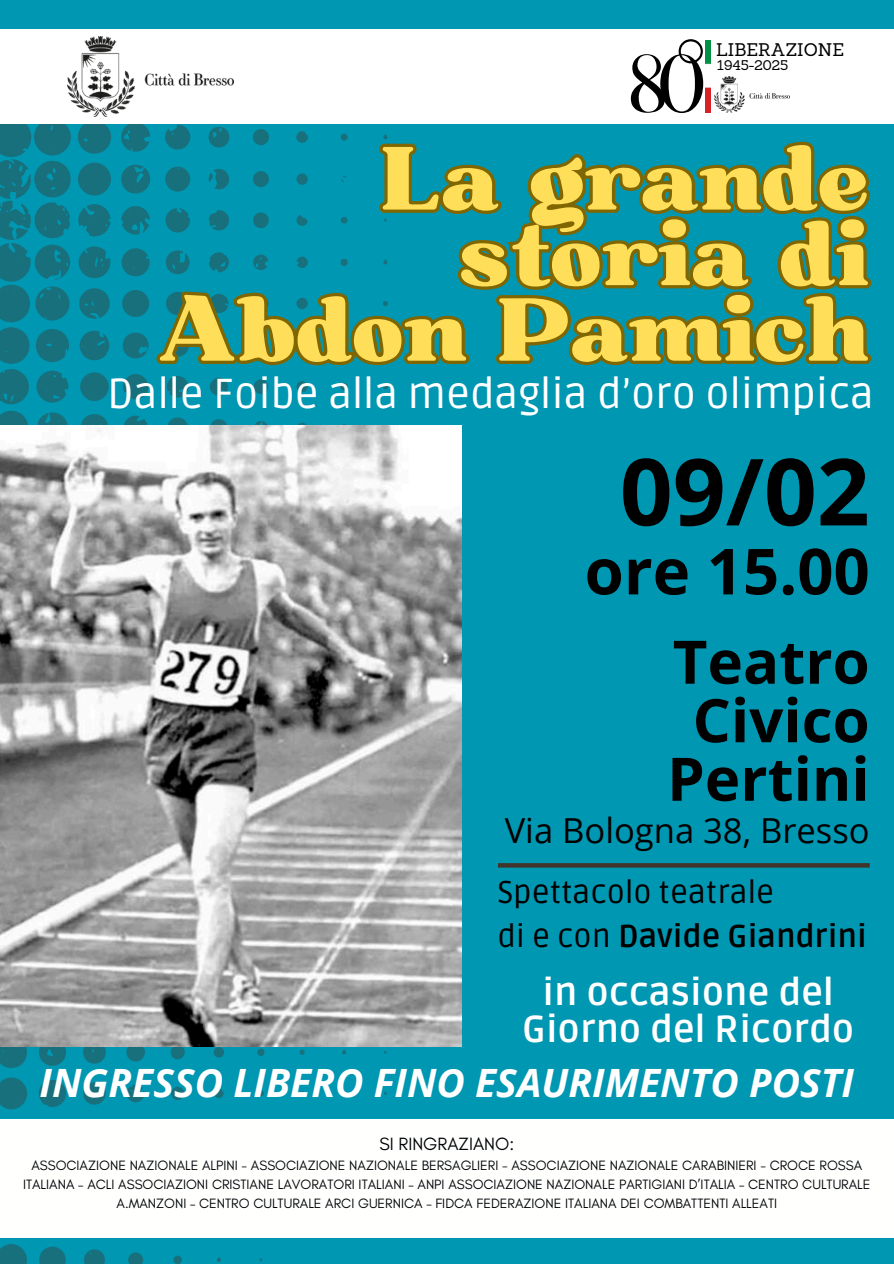
<style>
.page{position:relative;width:894px;height:1264px;background:#fff}
.page>*{position:absolute;margin:0;border:0;box-sizing:border-box;transform-origin:0 0}
.t1{font:700 92.7px "Open Sans";color:#000}
.t2{font:86.25px/75.6px "Bugaki";color:#ffde59;text-align:right}
.t3{font:77.85px "Maharlika";color:#000}
.t4{font:700 63.45px "Open Sans";color:#000}
.t5{font:700 60px/58.5px "Open Sans";color:#000;text-align:center}
.t6{font:42px "Ruda";color:#fff}
.t7{font:italic 700 39px "Open Sans";color:#fff}
.t8{font:700 37.5px/37.2px "Ruda";color:#fff;text-align:center}
.t9{font:34.5px "Open Sans";color:#000}
.t10{font:700 31.5px "Ruda";color:#000}
.t11{font:31.5px "Ruda";color:#000}
.t12{font:18.15px "Glacial Indifference";color:#000407}
.t13{font:17.85px "Sanchez";color:#000}
.t14{font:13.8px/19.2px "Glacial Indifference";color:#000407;text-align:center}
.t15{font:13.65px "Sanchez";color:#000}
.s1{font-weight:400}
</style>
<div class="page">
<div style="left:0;top:0;width:893px;height:1263px;background:#0097b2"></div>
<svg style="left:0;top:123px;width:388px;height:1140px"></svg>
<svg style="left:498px;top:863px;width:371px;height:4px"></svg>
<svg style="left:374px;top:138px;width:496px;height:102px"></svg>
<svg style="left:453px;top:211px;width:418px;height:75px"></svg>
<svg style="left:154px;top:286px;width:717px;height:84px"></svg>
<div style="left:0;top:29px;width:893px;height:94px;background:#fff"></div>
<img style="left:68px;top:36px;width:165px;height:80px">
<img style="left:705px;top:40px;width:5px;height:73px">
<img style="left:714px;top:76px;width:75px;height:36px">
<img style="left:0;top:426px;width:461px;height:620px">
<div style="left:0;top:1119px;width:893px;height:118px;background:#fffffe"></div>
<p class="t3" style="left:674px;top:37px;width:33px">°</p>
<p class="t3" style="left:627px;top:52px;width:80px">80</p>
<p class="t13" style="left:715px;top:38px;width:129px">LIBERAZIONE</p>
<p class="t15" style="left:717px;top:56px;width:72px">1945-2025</p>
<p class="t2" style="left:158px;top:145px;width:712px">La grande storia di<br>Abdon Pamich</p>
<p class="t6" style="left:107px;top:369px;width:768px">Dalle Foibe alla medaglia d’oro olimpica</p>
<p class="t1" style="left:619px;top:426px;width:251px">09/02</p>
<p class="t4" style="left:584px;top:526px;width:286px">ore 15.00</p>
<h1 class="t5" style="left:667px;top:631px;width:204px">Teatro<br>Civico<br>Pertini</h1>
<h4 class="t9" style="left:504px;top:806px;width:366px">Via Bologna 38, Bresso</h4>
<p class="t11" style="left:497px;top:873px;width:278px">Spettacolo teatrale</p>
<p class="t10" style="left:497px;top:917px;width:371px"><span class="s1">di e con</span> Davide Giandrini</p>
<h2 class="t8" style="left:522px;top:974px;width:333px">in occasione del<br>Giorno del Ricordo</h2>
<h2 class="t7" style="left:39px;top:1055px;width:815px">INGRESSO LIBERO FINO ESAURIMENTO POSTI</h2>
<h6 class="t12" style="left:379px;top:1132px;width:136px">SI RINGRAZIANO:</h6>
<p class="t14" style="left:23px;top:1155px;width:848px">ASSOCIAZIONE NAZIONALE ALPINI - ASSOCIAZIONE NAZIONALE BERSAGLIERI - ASSOCIAZIONE NAZIONALE CARABINIERI - CROCE ROSSA<br>ITALIANA – ACLI ASSOCIAZIONI CRISTIANE LAVORATORI ITALIANI – ANPI ASSOCIAZIONE NAZIONALE PARTIGIANI D’ITALIA – CENTRO CULTURALE<br>A.MANZONI – CENTRO CULTURALE ARCI GUERNICA – FIDCA FEDERAZIONE ITALIANA DEI COMBATTENTI ALLEATI</p>
</div>
